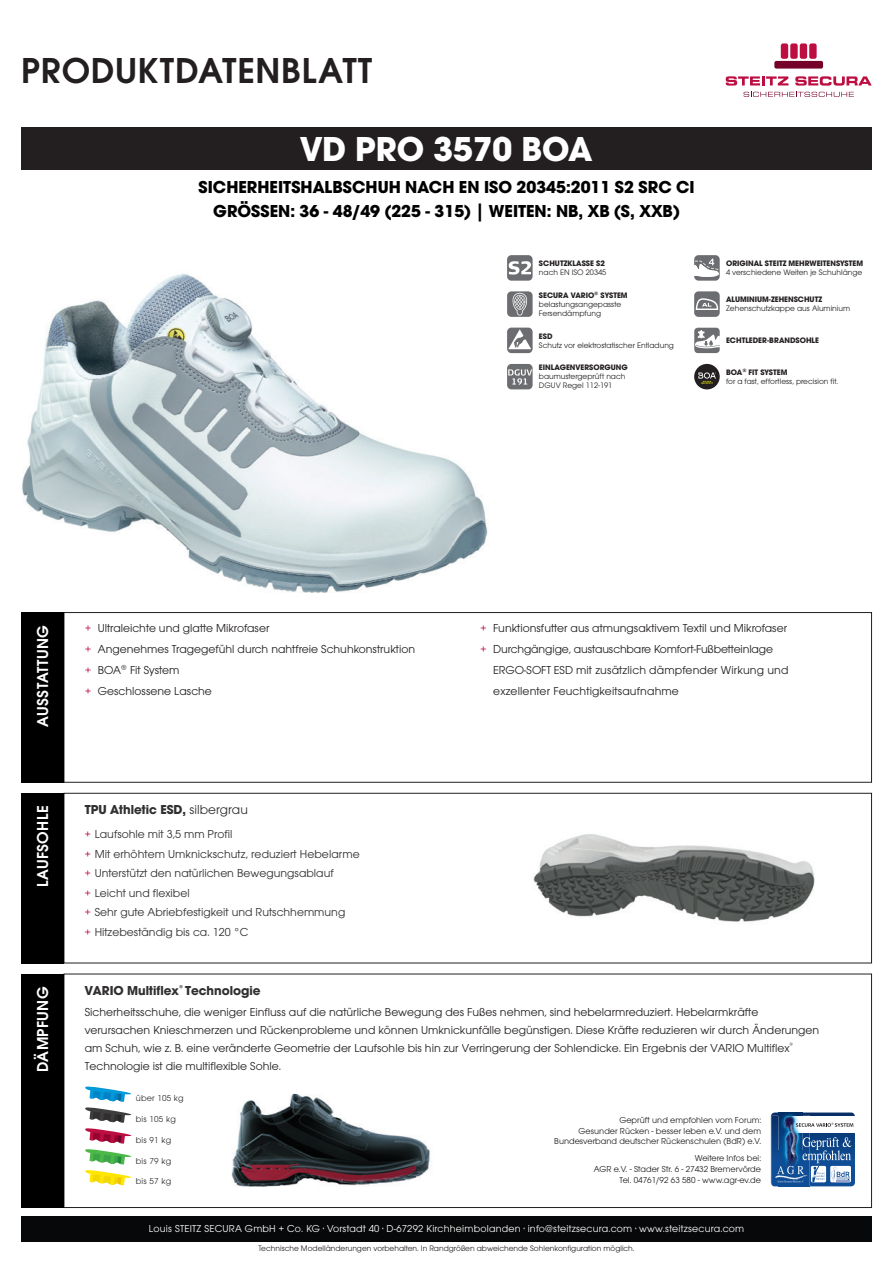
<style>
.page{position:relative;width:893px;height:1263px;background:#fff}
.page>*{position:absolute;margin:0;border:0;box-sizing:border-box;transform-origin:0 0}
.t1{font:600 37.5px "Avant Gard Goth EF";letter-spacing:.02em;color:#231f20}
.t2{font:700 36px "Avant Gard Goth EF";color:#fff}
.t3{font:700 18px/24px "Avant Gard Goth EF";color:#000001;text-align:center}
.t4{font:600 16.5px "Avant Gard Goth EF";letter-spacing:.02em;color:#fff}
.t5{font:700 13.5px "Avant Gard Goth EF";color:#312f30}
.t6{font:12px/21px "Avant Gard Goth EF";color:#231f20}
.t7{font:12px/19.5px "Avant Gard Goth EF";color:#312f30}
.t8{font:12px/21px "Avant Gard Goth EF";color:#bc0e41;text-align:justify}
.t9{font:10.5px "Avant Gard Goth EF";letter-spacing:.02em;color:#fff}
.t10{font:9px/10.8px "Avant Gard Goth EF";color:#231f20;text-align:right}
.t11{font:9px "Avant Gard Goth EF";letter-spacing:.02em;color:#312f30}
.t12{font:8.25px/9px "Avant Gard Goth EF";color:#231f20}
.t13{font:700 8.25px "Avant Gard Goth EF";color:#231f20}
.s1{font-weight:400}
.s2{color:#bc0e41}
</style>
<div class="page">
<div style="left:64px;top:612px;width:808px;height:170px;border:1px solid #231f20"></div>
<div style="left:64px;top:793px;width:808px;height:170px;border:1px solid #231f20"></div>
<div style="left:64px;top:974px;width:808px;height:234px;border:1px solid #231f20"></div>
<div style="left:21px;top:1216px;width:851px;height:26px;background:#070809"></div>
<svg style="left:726px;top:76px;width:62px;height:10px"></svg>
<svg style="left:795px;top:76px;width:77px;height:10px"></svg>
<div style="left:774px;top:61px;width:49px;height:8px;background:#75012a;border-radius:2px"></div>
<div style="left:781px;top:43px;width:7px;height:16px;background:#bc0e41;border-radius:2px"></div>
<div style="left:790px;top:43px;width:8px;height:16px;background:#bc0e41;border-radius:2px"></div>
<div style="left:800px;top:43px;width:7px;height:16px;background:#bc0e41;border-radius:2px"></div>
<div style="left:809px;top:43px;width:8px;height:16px;background:#bc0e41;border-radius:2px"></div>
<svg style="left:744px;top:92px;width:110px;height:5px"></svg>
<div style="left:21px;top:128px;width:851px;height:42px;background:#231f20"></div>
<div style="left:21px;top:612px;width:43px;height:170px;background:#000001"></div>
<div style="left:21px;top:793px;width:43px;height:170px;background:#000001"></div>
<div style="left:21px;top:974px;width:43px;height:234px;background:#000001"></div>
<img style="left:533px;top:834px;width:282px;height:88px">
<div style="left:507px;top:255px;width:26px;height:26px;background:#6c6d70;border-radius:4px"></div>
<svg style="left:509px;top:261px;width:22px;height:14px"></svg>
<svg style="left:694px;top:255px;width:26px;height:26px"></svg>
<div style="left:507px;top:291px;width:26px;height:26px;background:#6c6d70;border-radius:4px"></div>
<svg style="left:513px;top:293px;width:14px;height:23px"></svg>
<div style="left:694px;top:291px;width:26px;height:26px;background:#6c6d70;border-radius:4px"></div>
<svg style="left:696px;top:298px;width:22px;height:12px"></svg>
<div style="left:507px;top:328px;width:26px;height:25px;background:linear-gradient(to right,#6c6d70,#6c6d70);border-radius:4px"></div>
<svg style="left:508px;top:329px;width:23px;height:20px"></svg>
<div style="left:694px;top:328px;width:26px;height:25px;background:#6c6d70;border-radius:4px"></div>
<svg style="left:695px;top:330px;width:25px;height:18px"></svg>
<div style="left:507px;top:364px;width:26px;height:25px;background:#6c6d70;border-radius:4px"></div>
<svg style="left:508px;top:369px;width:24px;height:16px"></svg>
<div style="left:694px;top:364px;width:26px;height:25px;background:#231f20;border-radius:50%"></div>
<svg style="left:698px;top:372px;width:18px;height:12px"></svg>
<svg style="left:85px;top:1086px;width:46px;height:100px"></svg>
<svg style="left:771px;top:1112px;width:84px;height:75px"></svg>
<img style="left:231px;top:1093px;width:199px;height:94px">
<img style="left:22px;top:273px;width:466px;height:320px">
<h1 class="t1" style="left:21px;top:48px;width:353px">PRODUKTDATENBLATT</h1>
<h2 class="t2" style="left:301px;top:127px;width:293px">VD PRO 3570 BOA</h2>
<h3 class="t3" style="left:199px;top:175px;width:497px">SICHERHEITSHALBSCHUH NACH EN ISO 20345:2011 S2 SRC CI<br>GRÖSSEN: 36 - 48/49 (225 - 315) | WEITEN: NB, XB (S, XXB)</h3>
<p class="t13" style="left:539px;top:258px;width:67px">SCHUTZKLASSE S2</p>
<p class="t12" style="left:539px;top:268px;width:69px">nach EN ISO 20345</p>
<p class="t13" style="left:726px;top:258px;width:139px">ORIGINAL STEITZ MEHRWEITENSYSTEM</p>
<p class="t12" style="left:726px;top:268px;width:138px">4 verschiedene Weiten je Schuhlänge</p>
<p class="t13" style="left:539px;top:290px;width:90px">SECURA VARIO® SYSTEM</p>
<p class="t12" style="left:539px;top:300px;width:84px">belastungsangepasste<br>Fersendämpfung</p>
<p class="t13" style="left:726px;top:295px;width:98px">ALUMINIUM-ZEHENSCHUTZ</p>
<p class="t12" style="left:726px;top:304px;width:126px">Zehenschutzkappe aus Aluminium</p>
<p class="t13" style="left:539px;top:331px;width:15px">ESD</p>
<p class="t12" style="left:539px;top:340px;width:137px">Schutz vor elektrostatischer Entladung</p>
<p class="t13" style="left:726px;top:335px;width:94px">ECHTLEDER-BRANDSOHLE</p>
<p class="t13" style="left:539px;top:363px;width:90px">EINLAGENVERSORGUNG</p>
<p class="t12" style="left:539px;top:372px;width:88px">baumustergeprüft nach<br>DGUV Regel 112-191</p>
<p class="t13" style="left:726px;top:367px;width:63px">BOA® FIT SYSTEM</p>
<p class="t12" style="left:726px;top:377px;width:114px">for a fast, effortless, precision fit.</p>
<h3 class="t4" style="left:33px;top:727px;width:103px;rotate:-90deg">AUSSTATTUNG</h3>
<h3 class="t4" style="left:33px;top:887px;width:83px;rotate:-90deg">LAUFSOHLE</h3>
<h3 class="t4" style="left:33px;top:1072px;width:87px;rotate:-90deg">DÄMPFUNG</h3>
<p class="t8" style="left:85px;top:618px;width:7px">+ + + +</p>
<p class="t6" style="left:98px;top:618px;width:319px">Ultraleichte und glatte Mikrofaser<br>Angenehmes Tragegefühl durch nahtfreie Schuhkonstruktion BOA® Fit System<br>Geschlossene Lasche</p>
<p class="t8" style="left:480px;top:618px;width:7px">+ +</p>
<p class="t6" style="left:493px;top:618px;width:297px">Funktionsfutter aus atmungsaktivem Textil und Mikrofaser Durchgängige, austauschbare Komfort-Fußbetteinlage ERGO-SOFT ESD mit zusätzlich dämpfender Wirkung und exzellenter Feuchtigkeitsaufnahme</p>
<p class="t5" style="left:85px;top:801px;width:165px">TPU Athletic ESD, <span class="s1">silbergrau</span></p>
<p class="t7" style="left:85px;top:825px;width:276px"><span class="s2">+</span> Laufsohle mit 3,5 mm Profil<br><span class="s2">+</span> Mit erhöhtem Umknickschutz, reduziert Hebelarme <span class="s2">+</span> Unterstützt den natürlichen Bewegungsablauf<br><span class="s2">+</span> Leicht und flexibel<br><span class="s2">+</span> Sehr gute Abriebfestigkeit und Rutschhemmung<br><span class="s2">+</span> Hitzebeständig bis ca. 120 °C</p>
<p class="t5" style="left:85px;top:983px;width:177px">VARIO Multiflex<sup>®</sup> Technologie</p>
<p class="t6" style="left:85px;top:1002px;width:736px;line-height:18px">Sicherheitsschuhe, die weniger Einfluss auf die natürliche Bewegung des Fußes nehmen, sind hebelarmreduziert. Hebelarmkräfte verursachen Knieschmerzen und Rückenprobleme und können Umknickunfälle begünstigen. Diese Kräfte reduzieren wir durch Änderungen am Schuh, wie z. B. eine veränderte Geometrie der Laufsohle bis hin zur Verringerung der Sohlendicke. Ein Ergebnis der VARIO Multiflex<sup>® </sup>Technologie ist die multiflexible Sohle.</p>
<p class="t11" style="left:136px;top:1093px;width:49px">über 105 kg</p>
<p class="t11" style="left:136px;top:1113px;width:41px">bis 105 kg</p>
<p class="t11" style="left:136px;top:1134px;width:37px">bis 91 kg</p>
<p class="t11" style="left:136px;top:1155px;width:37px">bis 79 kg</p>
<p class="t11" style="left:136px;top:1176px;width:37px">bis 57 kg</p>
<p class="t10" style="left:554px;top:1114px;width:208px">Geprüft und empfohlen vom Forum:<br>Gesunder Rücken - besser leben e.V. und dem<br>Bundesverband deutscher Rückenschulen (BdR) e.V.</p>
<p class="t10" style="left:594px;top:1153px;width:169px">Weitere Infos bei:<br>AGR e.V. - Stader Str. 6 - 27432 Bremervörde<br>Tel. 04761/92 63 580 - www.agr-ev.de</p>
<p class="t9" style="left:149px;top:1223px;width:597px">Louis STEITZ SECURA GmbH + Co. KG · Vorstadt 40 · D-67292 Kirchheimbolanden · info@steitzsecura.com · www.steitzsecura.com</p>
<p class="t12" style="left:258px;top:1244px;width:378px">Technische Modelländerungen vorbehalten. In Randgrößen abweichende Sohlenkonfiguration möglich.</p>
</div>
